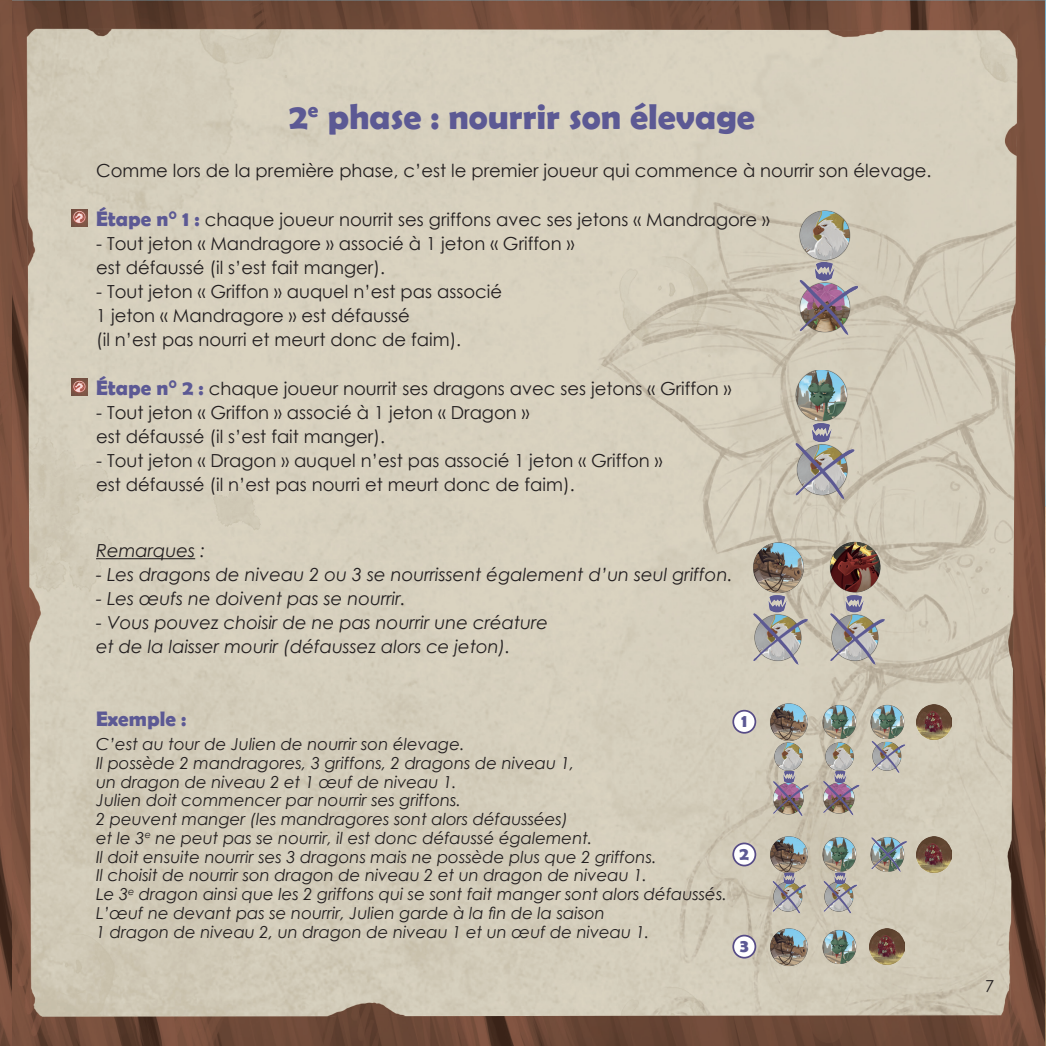
<style>
.page{position:relative;width:1046px;height:1046px;background:#fff}
.page>*{position:absolute;margin:0;border:0;box-sizing:border-box;transform-origin:0 0}
.t1{font:700 36px "Berlin Sans FB Demi";color:#5c5994}
.t2{font:700 21px "Berlin Sans FB Demi";color:#5c5994}
.t3{font:700 18.15px "Berlin Sans FB Demi";color:#5c5994}
.t4{font:18px/24px "Century Gothic";color:#231f20}
.t5{font:italic 18px/24px "Century Gothic";color:#231f20}
.t6{font:italic 16.5px/18.8px "Century Gothic";color:#231f20}
.t7{font:16.5px "Century Gothic";color:#231f20}
.s1{font-family:"Berlin Sans FB Demi";font-weight:700;font-size:21px;color:#5c5994}
</style>
<div class="page">
<img style="left:0;top:0;width:1044px;height:1046px">
<hr style="left:96px;top:558px;width:99px;height:1px;background:#231f20">
<img style="left:71px;top:209px;width:17px;height:17px">
<img style="left:71px;top:379px;width:17px;height:16px">
<img style="left:869px;top:704px;width:37px;height:69px">
<img style="left:821px;top:704px;width:37px;height:70px">
<img style="left:821px;top:837px;width:37px;height:35px">
<img style="left:821px;top:929px;width:37px;height:35px">
<img style="left:869px;top:837px;width:37px;height:35px">
<img style="left:778px;top:774px;width:21px;height:5px">
<img style="left:829px;top:771px;width:21px;height:8px">
<img style="left:769px;top:779px;width:40px;height:37px">
<img style="left:819px;top:779px;width:41px;height:37px">
<img style="left:790px;top:210px;width:68px;height:131px">
<img style="left:794px;top:371px;width:63px;height:131px">
<img style="left:752px;top:595px;width:58px;height:72px">
<img style="left:829px;top:595px;width:58px;height:72px">
<img style="left:750px;top:539px;width:57px;height:57px">
<img style="left:826px;top:538px;width:58px;height:57px">
<img style="left:771px;top:743px;width:35px;height:31px">
<img style="left:767px;top:700px;width:43px;height:43px">
<img style="left:767px;top:833px;width:43px;height:43px">
<img style="left:767px;top:925px;width:43px;height:43px">
<img style="left:916px;top:704px;width:36px;height:35px">
<img style="left:916px;top:837px;width:36px;height:35px">
<img style="left:869px;top:929px;width:35px;height:35px">
<div style="left:733px;top:711px;width:22px;height:22px;background:#fff;border-radius:50%"></div>
<div style="left:732px;top:710px;width:24px;height:24px;border:2px solid #564b87;border-radius:50%"></div>
<div style="left:733px;top:843px;width:22px;height:23px;background:#fff;border-radius:50%"></div>
<div style="left:732px;top:843px;width:24px;height:23px;border:2px solid #564b87;border-radius:50%"></div>
<div style="left:733px;top:936px;width:22px;height:22px;background:#fff;border-radius:50%"></div>
<div style="left:732px;top:935px;width:24px;height:24px;border:2px solid #564b87;border-radius:50%"></div>
<img style="left:822px;top:879px;width:36px;height:34px">
<img style="left:771px;top:879px;width:36px;height:34px">
<img style="left:778px;top:872px;width:21px;height:13px">
<img style="left:829px;top:872px;width:21px;height:13px">
<img style="left:871px;top:838px;width:35px;height:33px">
<h1 class="t1" style="left:289px;top:95px;width:467px">2<sup>e</sup> phase : nourrir son élevage</h1>
<p class="t4" style="left:96px;top:158px;width:837px">Comme lors de la première phase, c’est le premier joueur qui commence à nourrir son élevage.</p>
<p class="t4" style="left:96px;top:207px;width:675px"><span class="s1">Étape n° 1 :</span> chaque joueur nourrit ses griffons avec ses jetons « Mandragore »</p>
<p class="t4" style="left:96px;top:231px;width:480px">- Tout jeton « Mandragore » associé à 1 jeton « Griffon » est défaussé (il s’est fait manger).</p>
<p class="t4" style="left:96px;top:279px;width:408px">- Tout jeton « Griffon » auquel n’est pas associé<br>1 jeton « Mandragore » est défaussé<br>(il n’est pas nourri et meurt donc de faim).</p>
<p class="t4" style="left:96px;top:376px;width:637px"><span class="s1">Étape n° 2 :</span> chaque joueur nourrit ses dragons avec ses jetons « Griffon »</p>
<p class="t4" style="left:96px;top:400px;width:435px">- Tout jeton « Griffon » associé à 1 jeton « Dragon » est défaussé (il s’est fait manger).</p>
<p class="t4" style="left:96px;top:448px;width:568px">- Tout jeton « Dragon » auquel n’est pas associé 1 jeton « Griffon » est défaussé (il n’est pas nourri et meurt donc de faim).</p>
<p class="t5" style="left:96px;top:538px;width:111px">Remarques :</p>
<p class="t5" style="left:96px;top:562px;width:638px">- Les dragons de niveau 2 ou 3 se nourrissent également d’un seul griffon.</p>
<p class="t5" style="left:96px;top:586px;width:311px">- Les œufs ne doivent pas se nourrir.</p>
<p class="t5" style="left:96px;top:610px;width:454px">- Vous pouvez choisir de ne pas nourrir une créature et de la laisser mourir (défaussez alors ce jeton).</p>
<p class="t2" style="left:96px;top:707px;width:92px">Exemple :</p>
<p class="t6" style="left:96px;top:735px;width:632px">C’est au tour de Julien de nourrir son élevage.<br>Il possède 2 mandragores, 3 griffons, 2 dragons de niveau 1,<br>un dragon de niveau 2 et 1 œuf de niveau 1.<br>Julien doit commencer par nourrir ses griffons.<br>2 peuvent manger (les mandragores sont alors défaussées)<br>et le 3<sup>e</sup> ne peut pas se nourrir, il est donc défaussé également.<br>Il doit ensuite nourrir ses 3 dragons mais ne possède plus que 2 griffons.<br>Il choisit de nourrir son dragon de niveau 2 et un dragon de niveau 1.<br>Le 3<sup>e</sup> dragon ainsi que les 2 griffons qui se sont fait manger sont alors défaussés.<br>L’œuf ne devant pas se nourrir, Julien garde à la fin de la saison<br>1 dragon de niveau 2, un dragon de niveau 1 et un œuf de niveau 1.</p>
<p class="t3" style="left:741px;top:711px;width:7px">1</p>
<p class="t3" style="left:740px;top:843px;width:11px">2</p>
<p class="t3" style="left:740px;top:936px;width:10px">3</p>
<p class="t7" style="left:985px;top:974px;width:11px">7</p>
</div>
